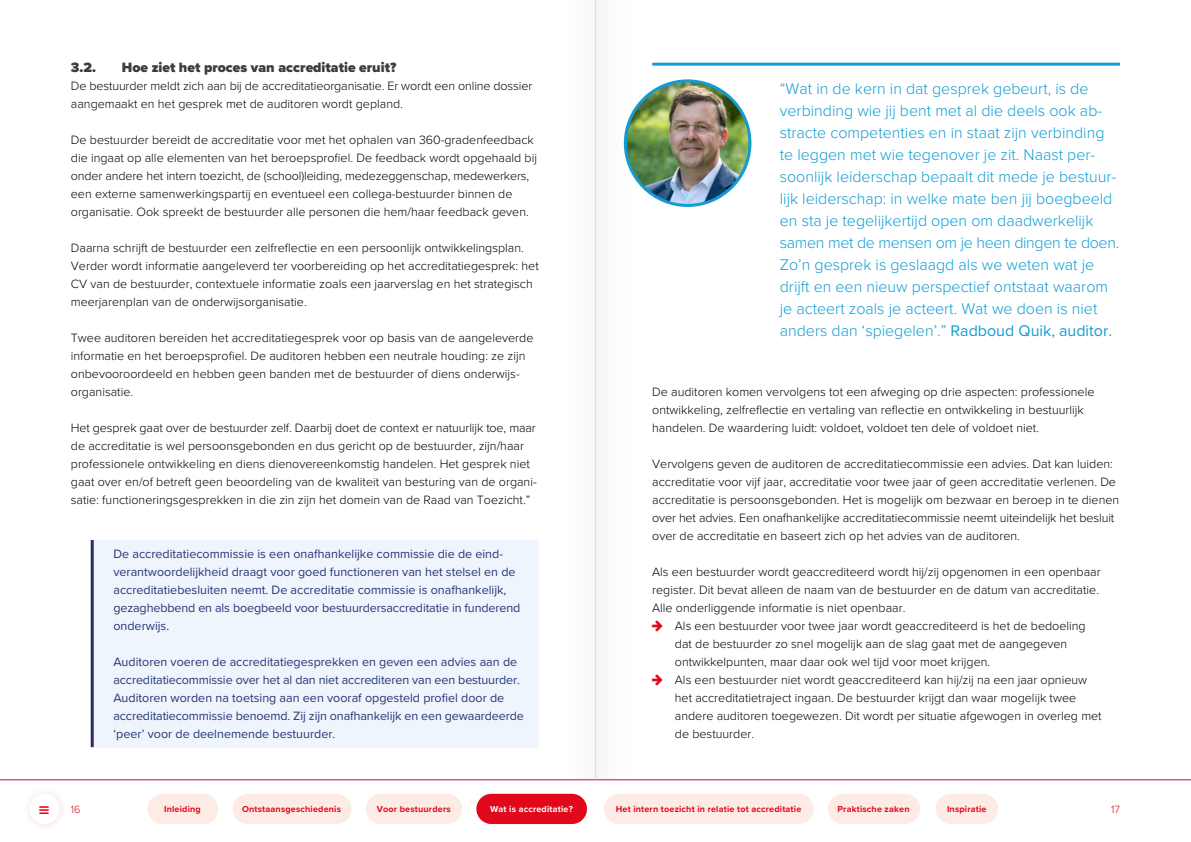
<style>
.page{position:relative;width:1191px;height:842px;background:#fff}
.page>*{position:absolute;margin:0;border:0;box-sizing:border-box;transform-origin:0 0}
.Quote_DEF{font:300 16px/22px "Proxima Nova";color:#119dd4}
.H2_DEF{font:900 14px "Proxima Nova";color:#3d3c3b}
.platte_tekst_DEF{font:300 12.5px/18px "Proxima Nova";color:#000}
.kadertekst{font:12.5px/18px "Proxima Nova";color:#263678}
.t1{font:300 10.9px "Proxima Nova";color:#e1081c}
.t2{font:700 9px "Proxima Nova";letter-spacing:.02em;color:#e1081c}
.navigatiebalk{font:700 9px "Proxima Nova";letter-spacing:.02em;color:#fff}
.s1{font-weight:400}
</style>
<div class="page">
<div style="left:91px;top:540px;width:448px;height:207px;background:#eff5fc"></div>
<hr style="left:652px;top:63px;width:468px;height:3px;background:#119dd4">
<img style="left:625px;top:81px;width:125px;height:124px;border-radius:61px">
<div style="left:624px;top:79px;width:127px;height:128px;border:3px solid #119dd4;border-radius:50%"></div>
<hr style="left:91px;top:540px;width:3px;height:207px;background:#302c65">
<hr style="left:0;top:780px;width:595px;height:1px;background:#e1081c">
<hr style="left:595px;top:780px;width:596px;height:1px;background:#e1081c">
<div style="left:147px;top:794px;width:71px;height:30px;background:#fdece6;border-radius:15px"></div>
<div style="left:232px;top:794px;width:119px;height:30px;background:#fdece6;border-radius:15px"></div>
<div style="left:366px;top:794px;width:96px;height:30px;background:#fdece6;border-radius:15px"></div>
<div style="left:604px;top:794px;width:210px;height:30px;background:#fdece6;border-radius:15px"></div>
<div style="left:828px;top:794px;width:92px;height:30px;background:#fdece6;border-radius:15px"></div>
<div style="left:935px;top:794px;width:63px;height:30px;background:#fdece6;border-radius:15px"></div>
<div style="left:476px;top:794px;width:111px;height:30px;background:#e1081c;border-radius:15px"></div>
<div style="left:561px;top:0;width:34px;height:780px;background:#fbfbfb"></div>
<div style="left:595px;top:0;width:34px;height:780px;background:#fafafa"></div>
<hr style="left:595px;top:0;width:1px;height:780px;background:#dadada">
<p class="H2_DEF" style="left:71px;top:57px;width:27px">3.2.</p>
<p class="H2_DEF" style="left:122px;top:57px;width:276px">Hoe ziet het proces van accreditatie eruit?</p>
<p class="platte_tekst_DEF" style="left:71px;top:76px;width:463px">De bestuurder meldt zich aan bij de accreditatieorganisatie. Er wordt een online dossier aangemaakt en het gesprek met de auditoren wordt gepland.</p>
<p class="platte_tekst_DEF" style="left:71px;top:130px;width:468px">De bestuurder bereidt de accreditatie voor met het ophalen van 360-gradenfeedback die ingaat op alle elementen van het beroepsprofiel. De feedback wordt opgehaald bij onder andere het intern toezicht, de (school)leiding, medezeggenschap, medewerkers, een externe samenwerkingspartij en eventueel een collega-bestuurder binnen de organisatie. Ook spreekt de bestuurder alle personen die hem/haar feedback geven.</p>
<p class="platte_tekst_DEF" style="left:71px;top:238px;width:469px">Daarna schrijft de bestuurder een zelfreflectie en een persoonlijk ontwikkelingsplan.<br>Verder wordt informatie aangeleverd ter voorbereiding op het accreditatiegesprek: het CV van de bestuurder, contextuele informatie zoals een jaarverslag en het strategisch meerjarenplan van de onderwijsorganisatie.</p>
<p class="platte_tekst_DEF" style="left:71px;top:328px;width:464px">Twee auditoren bereiden het accreditatiegesprek voor op basis van de aangeleverde informatie en het beroepsprofiel. De auditoren hebben een neutrale houding: ze zijn onbevooroordeeld en hebben geen banden met de bestuurder of diens onderwijs&shy;organisatie.</p>
<p class="platte_tekst_DEF" style="left:71px;top:418px;width:467px">Het gesprek gaat over de bestuurder zelf. Daarbij doet de context er natuurlijk toe, maar de accreditatie is wel persoonsgebonden en dus gericht op de bestuurder, zijn/haar professionele ontwikkeling en diens dienovereenkomstig handelen. Het gesprek niet gaat over en/of betreft geen beoordeling van de kwaliteit van besturing van de organi&shy;satie: functioneringsgesprekken in die zin zijn het domein van de Raad van Toezicht.”</p>
<p class="kadertekst" style="left:113px;top:544px;width:408px">De accreditatiecommissie is een onafhankelijke commissie die de eind&shy;verantwoordelijkheid draagt voor goed functioneren van het stelsel en de accreditatiebesluiten neemt. De accreditatie commissie is onafhankelijk, gezaghebbend en als boegbeeld voor bestuurdersaccreditatie in funderend onderwijs.</p>
<p class="kadertekst" style="left:113px;top:652px;width:412px">Auditoren voeren de accreditatiegesprekken en geven een advies aan de accreditatiecommissie over het al dan niet accrediteren van een bestuurder.<br>Auditoren worden na toetsing aan een vooraf opgesteld profiel door de accreditatiecommissie benoemd. Zij zijn onafhankelijk en een gewaardeerde ‘peer’ voor de deelnemende bestuurder.</p>
<p class="Quote_DEF" style="left:780px;top:77px;width:341px">“Wat in de kern in dat gesprek gebeurt, is de verbinding wie jij bent met al die deels ook ab&shy;stracte competenties en in staat zijn verbinding te leggen met wie tegenover je zit. Naast per&shy;soonlijk leiderschap bepaalt dit mede je bestuur&shy;lijk leiderschap: in welke mate ben jij boegbeeld en sta je tegelijkertijd open om daadwerkelijk samen met de mensen om je heen dingen te doen.<br>Zo’n gesprek is geslaagd als we weten wat je drijft en een nieuw perspectief ontstaat waarom je acteert zoals je acteert. Wat we doen is niet anders dan ‘spiegelen’.” <span class="s1">Radboud Quik, auditor.</span></p>
<p class="platte_tekst_DEF" style="left:652px;top:382px;width:444px">De auditoren komen vervolgens tot een afweging op drie aspecten: professionele ontwikkeling, zelfreflectie en vertaling van reflectie en ontwikkeling in bestuurlijk handelen. De waardering luidt: voldoet, voldoet ten dele of voldoet niet.</p>
<p class="platte_tekst_DEF" style="left:652px;top:454px;width:468px">Vervolgens geven de auditoren de accreditatiecommissie een advies. Dat kan luiden: accreditatie voor vijf jaar, accreditatie voor twee jaar of geen accreditatie verlenen. De accreditatie is persoonsgebonden. Het is mogelijk om bezwaar en beroep in te dienen over het advies. Een onafhankelijke accreditatiecommissie neemt uiteindelijk het besluit over de accreditatie en baseert zich op het advies van de auditoren.</p>
<p class="platte_tekst_DEF" style="left:652px;top:562px;width:450px">Als een bestuurder wordt geaccrediteerd wordt hij/zij opgenomen in een openbaar register. Dit bevat alleen de naam van de bestuurder en de datum van accreditatie.<br>Alle onderliggende informatie is niet openbaar.</p>
<p class="platte_tekst_DEF" style="left:675px;top:616px;width:412px">Als een bestuurder voor twee jaar wordt geaccrediteerd is het de bedoeling dat de bestuurder zo snel mogelijk aan de slag gaat met de aangegeven ontwikkelpunten, maar daar ook wel tijd voor moet krijgen.</p>
<p class="platte_tekst_DEF" style="left:675px;top:670px;width:428px">Als een bestuurder niet wordt geaccrediteerd kan hij/zij na een jaar opnieuw het accreditatietraject ingaan. De bestuurder krijgt dan waar mogelijk twee andere auditoren toegewezen. Dit wordt per situatie afgewogen in overleg met de bestuurder.</p>
<p class="t1" style="left:71px;top:801px;width:11px">16</p>
<p class="t1" style="left:1111px;top:801px;width:10px">17</p>
<p class="t2" style="left:164px;top:802px;width:38px">Inleiding</p>
<p class="t2" style="left:242px;top:802px;width:100px">Ontstaansgeschiedenis</p>
<p class="t2" style="left:377px;top:802px;width:75px">Voor bestuurders</p>
<p class="navigatiebalk" style="left:490px;top:802px;width:84px">Wat is accreditatie?</p>
<p class="t2" style="left:616px;top:802px;width:187px">Het intern toezicht in relatie tot accreditatie</p>
<p class="t2" style="left:837px;top:802px;width:74px">Praktische zaken</p>
<p class="t2" style="left:947px;top:802px;width:41px">Inspiratie</p>
</div>
